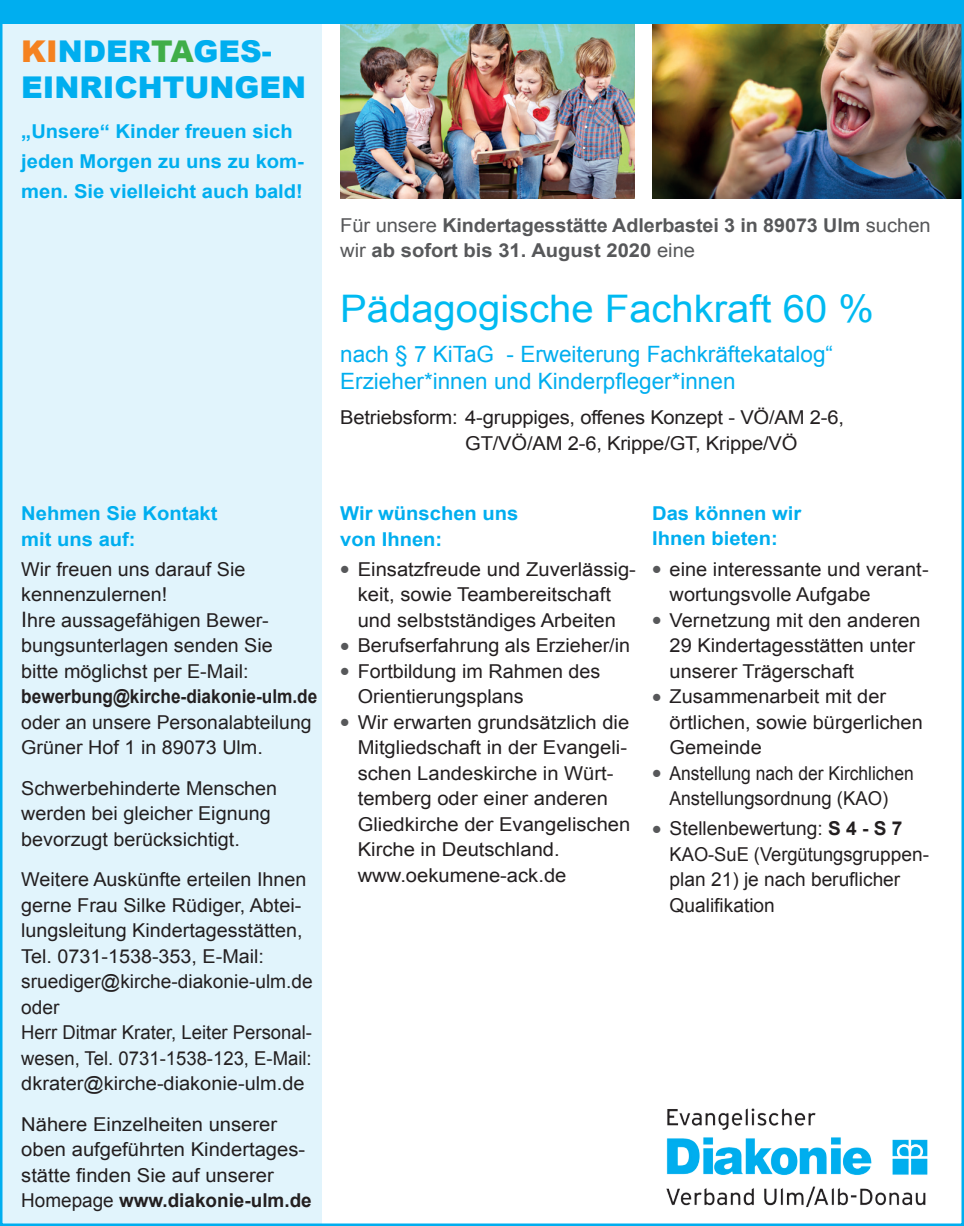
<style>
.page{position:relative;width:964px;height:1226px;background:#fff}
.page>*{position:absolute;margin:0;border:0;box-sizing:border-box;transform-origin:0 0}
.t1{font:38px "Arial";color:#00baf1;scale:1.05 1}
.t2{font:900 30px/36px "Arial";color:#00aeef}
.t3{font:22.5px/27px "Arial";color:#00aeef}
.t4{font:19.25px/25.5px "Arial";color:#231f20}
.t5{font:19.25px/25.5px "Arial";color:#231f20;scale:1.06 1}
.t6{font:19.25px/25.5px "Arial";color:#231f20;scale:1.04 1}
.t7{font:700 19.25px/25.5px "Arial";color:#00aeef;scale:1.06 1}
.t8{font:700 19.25px/25.5px "Arial";letter-spacing:-.005em;color:#57585a}
.t9{font:19.25px/25.5px "Arial";color:#231f20;text-align:center;scale:.91 1}
.t10{font:700 19.25px "Arial";color:#231f20;scale:.9 1}
.s1{color:#f58220}
.s2{color:#40ae49}
.s3{font-size:21.25px}
.s4{font-weight:700}
.s5{font-weight:400}
.s6{color:#57585a}
</style>
<div class="page">
<div style="left:0;top:0;width:322px;height:1226px;background:#e1f4fc"></div>
<img style="left:340px;top:23px;width:294px;height:175px">
<img style="left:652px;top:23px;width:309px;height:175px">
<div style="left:0;top:0;width:964px;height:23px;background:#00aeef"></div>
<img style="left:666px;top:1108px;width:262px;height:100px">
<h2 class="t2" style="left:21px;top:32px;width:286px"><span class="s1">KI</span>NDER<span class="s2">TA</span>GES-<br>EINRICHTUNGEN</h2>
<p class="t7" style="left:21px;top:117px;width:268px;line-height:30px">„Unsere“ Kinder freuen sich jeden Morgen zu uns zu kom&shy;men. Sie vielleicht auch bald!</p>
<p class="t7" style="left:21px;top:501px;width:187px">Nehmen Sie Kontakt mit uns auf:</p>
<p class="t4" style="left:21px;top:556px;width:253px">Wir freuen uns darauf Sie kennenzulernen!<br><span class="s3">I</span>hre aussagefähigen Bewer&shy;bungsunterlagen senden Sie bitte möglichst per E-Mail:</p>
<p class="t10" style="left:21px;top:683px;width:330px">bewerbung@kirche-diakonie-ulm.de</p>
<p class="t4" style="left:21px;top:709px;width:292px">oder an unsere Personalabteilung<br>Grüner Hof 1 in 89073 Ulm.</p>
<p class="t4" style="left:21px;top:775px;width:257px">Schwerbehinderte Menschen werden bei gleicher Eignung bevorzugt berücksichtigt.</p>
<p class="t4" style="left:21px;top:867px;width:293px">Weitere Auskünfte erteilen Ihnen gerne Frau Silke Rüdiger, Abtei&shy;lungsleitung Kindertagesstätten,<br>Tel. 0731-1538-353, E-Mail: sruediger@kirche-diakonie-ulm.de oder<br>Herr Ditmar Krater, Leiter Personal&shy;wesen, Tel. 0731-1538-123, E-Mail: dkrater@kirche-diakonie-ulm.de</p>
<p class="t5" style="left:21px;top:1111px;width:275px">Nähere Einzelheiten unserer oben aufgeführten Kindertages&shy;stätte finden Sie auf unserer<br>Homepage <span class="s4">www.diakonie-ulm.de</span></p>
<p class="t8" style="left:340px;top:213px;width:592px"><span class="s5">Für unsere</span> Kindertagesstätte Adlerbastei 3 in 89073 Ulm <span class="s5">suchen wir</span> ab sofort bis 31. August 2020 <span class="s5">eine</span></p>
<h1 class="t1" style="left:340px;top:284px;width:510px">Pädagogische Fachkraft 60 %</h1>
<p class="t3" style="left:340px;top:341px;width:494px">nach § 7 KiTaG - Erweiterung Fachkräftekatalog“<br>Erzieher*innen und Kinderpfleger*innen</p>
<p class="t5" style="left:465px;top:405px;width:359px;text-indent:-125px">Betriebsform: 4-gruppiges, offenes Konzept - VÖ/AM 2-6,<br>GT/VÖ/AM 2-6, Krippe/GT, Krippe/VÖ</p>
<p class="t7" style="left:340px;top:501px;width:170px">Wir wünschen uns von Ihnen:</p>
<p class="t5" style="left:340px;top:556px;width:281px;text-align:center"><span class="s6">●</span> Einsatzfreude und Zuverlässig&shy;keit, sowie Teambereitschaft<br>und selbstständiges Arbeiten</p>
<p class="t4" style="left:340px;top:633px;width:291px"><span class="s6">●</span> Berufserfahrung als Erzieher/in</p>
<p class="t4" style="left:358px;top:658px;width:244px;text-indent:-18px"><span class="s6">●</span> Fortbildung im Rahmen des<br>Orientierungsplans</p>
<p class="t5" style="left:358px;top:709px;width:259px;text-indent:-18px"><span class="s6">●</span> Wir erwarten grundsätzlich die<br>Mitgliedschaft in der Evangeli&shy;schen Landeskirche in Würt&shy;temberg oder einer anderen<br>Gliedkirche der Evangelischen<br>Kirche in Deutschland. www.oekumene-ack.de</p>
<p class="t7" style="left:652px;top:501px;width:142px">Das können wir<br>Ihnen bieten:</p>
<p class="t6" style="left:669px;top:556px;width:251px;text-indent:-18px"><span class="s6">●</span> eine interessante und verant&shy;wortungsvolle Aufgabe</p>
<p class="t6" style="left:669px;top:607px;width:243px;text-indent:-18px"><span class="s6">●</span> Vernetzung mit den anderen<br>29 Kindertagesstätten unter unserer Trägerschaft</p>
<p class="t6" style="left:669px;top:684px;width:245px;text-indent:-18px"><span class="s6">●</span> Zusammenarbeit mit der örtlichen, sowie bürgerlichen<br>Gemeinde</p>
<p class="t9" style="left:652px;top:760px;width:289px"><span class="s6">●</span> Anstellung nach der Kirchlichen<br>Anstellungsordnung (KAO)</p>
<p class="t4" style="left:669px;top:816px;width:261px;text-indent:-17px"><span class="s6">●</span> Stellenbewertung: <span class="s4">S 4 - S 7<br></span>KAO-SuE (Vergütungsgruppen&shy;plan 21) je nach beruflicher<br>Qualifikation</p>
</div>
